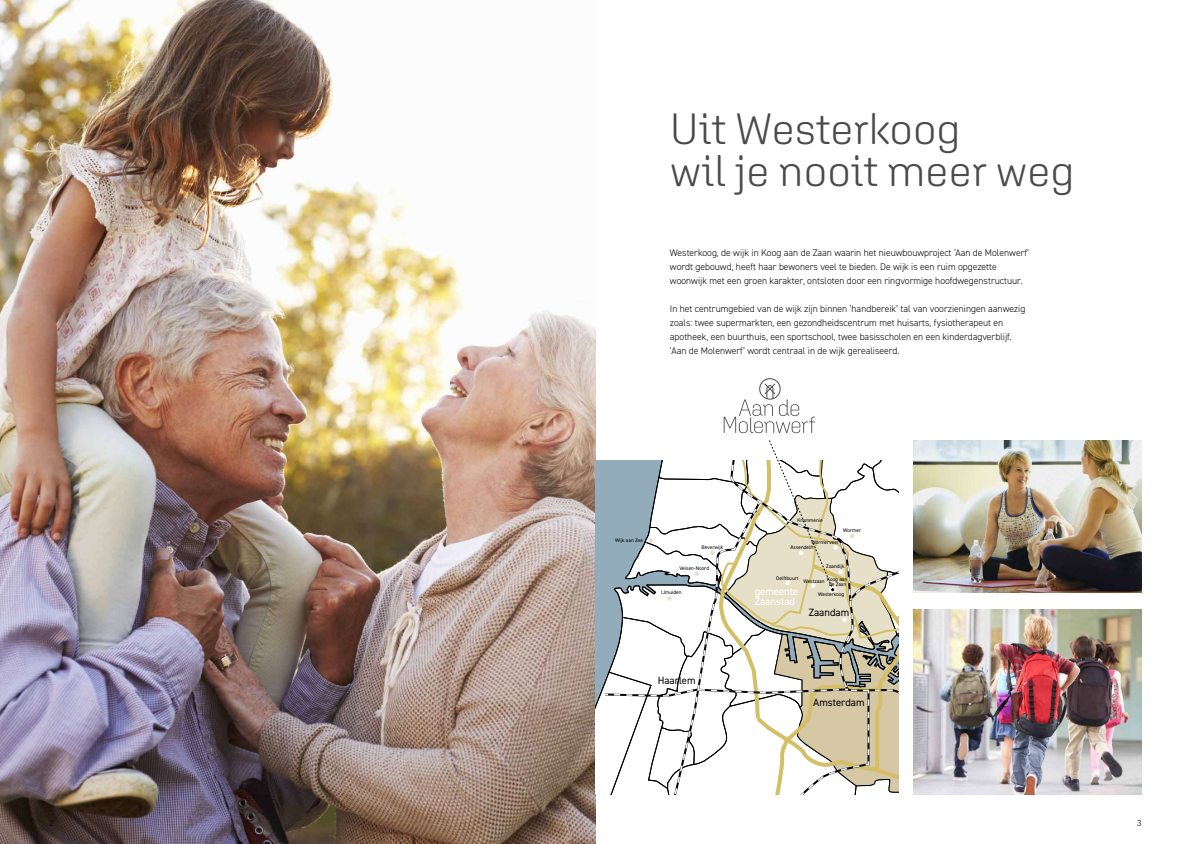
<style>
.page{position:relative;width:1191px;height:844px;background:#fff}
.page>*{position:absolute;margin:0;border:0;box-sizing:border-box;transform-origin:0 0}
.t1{font:300 43.75px/42px "Aglet Sans";color:#4a4a49}
.t2{font:10.59px "DIN2014";color:#000}
.t3{font:10.59px/10px "DIN2014";color:#fff}
.t4{font:300 9.62px/14px "DIN2014";color:#000}
.t5{font:300 8.75px "DIN2014";color:#000}
.t6{font:5.25px/5.2px "DIN2014";color:#000;text-align:center}
</style>
<div class="page">
<img style="left:0;top:0;width:595px;height:843px">
<img style="left:913px;top:609px;width:228px;height:185px">
<img style="left:913px;top:440px;width:228px;height:152px">
<div style="left:759px;top:378px;width:21px;height:21px;border:1px solid #4a4a49;border-radius:50%"></div>
<svg style="left:723px;top:383px;width:92px;height:50px"></svg>
<svg style="left:595px;top:440px;width:303px;height:354px"></svg>
<h1 class="t1" style="left:670px;top:107px;width:406px">Uit Westerkoog<br>wil je nooit meer weg</h1>
<p class="t4" style="left:670px;top:245px;width:361px">Westerkoog, de wijk in Koog aan de Zaan waarin het nieuwbouwproject ‘Aan de Molenwerf’ wordt gebouwd, heeft haar bewoners veel te bieden. De wijk is een ruim opgezette woonwijk met een groen karakter, ontsloten door een ringvormige hoofdwegenstructuur.</p>
<p class="t4" style="left:670px;top:301px;width:357px">In het centrumgebied van de wijk zijn binnen ‘handbereik’ tal van voorzieningen aanwezig zoals: twee supermarkten, een gezondheidscentrum met huisarts, fysiotherapeut en apotheek, een buurthuis, een sportschool, twee basisscholen en een kinderdagverblijf. ‘Aan de Molenwerf’ wordt centraal in de wijk gerealiseerd.</p>
<p class="t6" style="left:615px;top:537px;width:29px">Wijk aan Zee</p>
<p class="t6" style="left:701px;top:545px;width:23px">Beverwijk</p>
<p class="t6" style="left:679px;top:565px;width:31px">Velsen-Noord</p>
<p class="t6" style="left:661px;top:589px;width:22px">IJmuiden</p>
<p class="t2" style="left:657px;top:673px;width:39px">Haarlem</p>
<p class="t6" style="left:797px;top:517px;width:27px">Krommenie</p>
<p class="t6" style="left:843px;top:527px;width:19px">Wormer</p>
<p class="t6" style="left:811px;top:539px;width:29px">Wormerveer</p>
<p class="t6" style="left:826px;top:563px;width:20px">Zaandijk</p>
<p class="t6" style="left:790px;top:545px;width:25px">Assendelft</p>
<p class="t6" style="left:776px;top:575px;width:24px">Delftbuurt</p>
<p class="t6" style="left:827px;top:576px;width:22px">Koog aan de Zaan</p>
<p class="t6" style="left:803px;top:578px;width:23px">Westzaan</p>
<p class="t6" style="left:818px;top:591px;width:27px">Westerkoog</p>
<p class="t3" style="left:754px;top:586px;width:45px">gemeente<br>Zaanstad</p>
<p class="t2" style="left:808px;top:605px;width:42px">Zaandam</p>
<p class="t2" style="left:813px;top:695px;width:53px">Amsterdam</p>
<p class="t5" style="left:50px;top:817px;width:6px">2</p>
<p class="t5" style="left:1137px;top:817px;width:6px">3</p>
</div>
